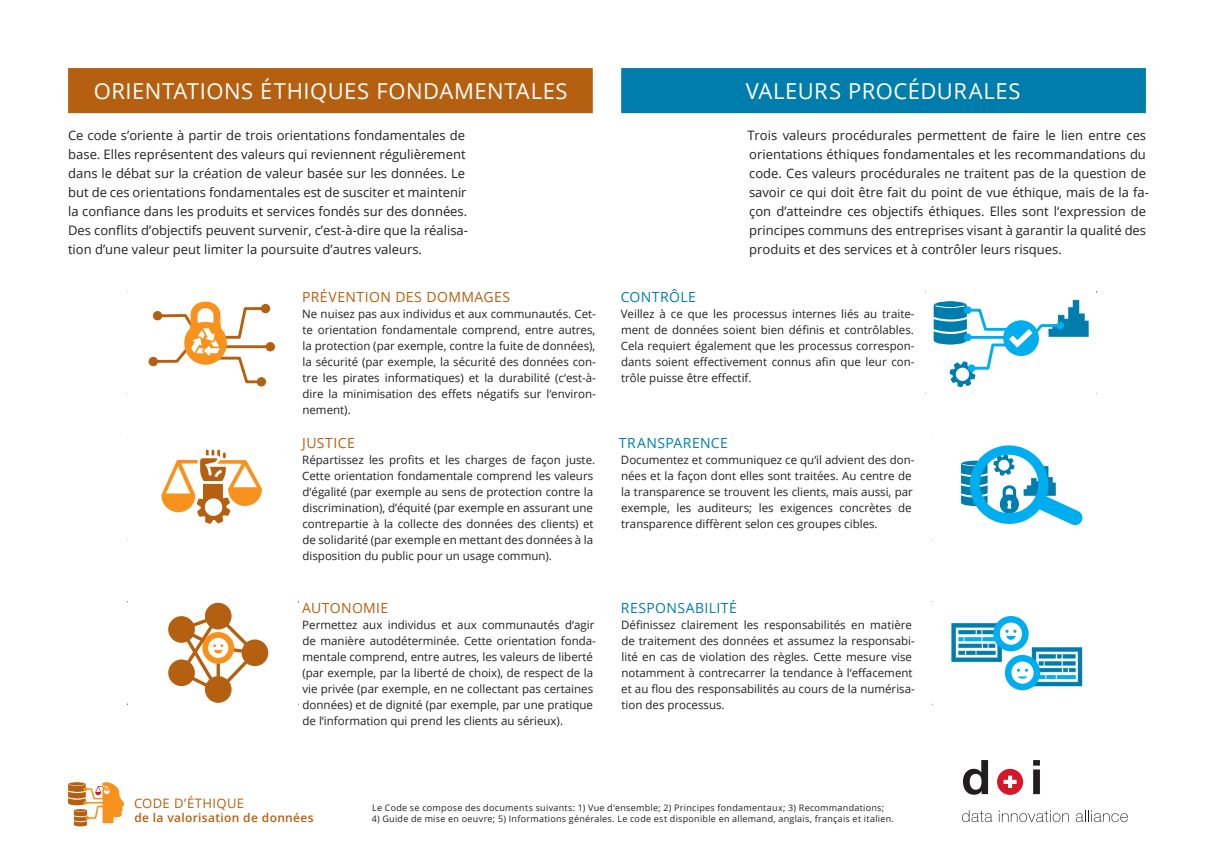
<style>
.page{position:relative;width:1214px;height:865px;background:#fff}
.page>*{position:absolute;margin:0;border:0;box-sizing:border-box;transform-origin:0 0}
.t1{font:22px "Open Sans";letter-spacing:.025em;color:#fff}
.t2{font:14px "Open Sans";letter-spacing:.025em;color:#b56011}
.t3{font:14px "Open Sans";letter-spacing:.03em;color:#007dad}
.t4{font:13px/19px "Open Sans";color:#231f20}
.t5{font:13px "Open Sans";letter-spacing:.03em;color:#b56011}
.t6{font:600 12px "Open Sans";letter-spacing:.03em;color:#b56011}
.t7{font:11.5px/16px "Open Sans";color:#231f20}
.t8{font:9px "Open Sans";letter-spacing:.03em;color:#231f20}
</style>
<div class="page">
<svg style="left:148px;top:301px;width:127px;height:86px"></svg>
<svg style="left:161px;top:449px;width:101px;height:75px"></svg>
<svg style="left:168px;top:602px;width:101px;height:101px"></svg>
<svg style="left:925px;top:299px;width:164px;height:95px"></svg>
<svg style="left:932px;top:437px;width:151px;height:89px"></svg>
<svg style="left:932px;top:616px;width:151px;height:88px"></svg>
<svg style="left:68px;top:782px;width:57px;height:44px"></svg>
<div style="left:68px;top:68px;width:524px;height:45px;background:#b56011"></div>
<div style="left:621px;top:68px;width:524px;height:45px;background:#007dad"></div>
<svg style="left:963px;top:760px;width:24px;height:34px"></svg>
<svg style="left:1033px;top:760px;width:6px;height:34px"></svg>
<svg style="left:997px;top:768px;width:25px;height:27px"></svg>
<svg style="left:962px;top:810px;width:30px;height:12px"></svg>
<svg style="left:998px;top:810px;width:70px;height:12px"></svg>
<svg style="left:1075px;top:810px;width:52px;height:12px"></svg>
<p class="t1" style="left:94px;top:76px;width:475px">ORIENTATIONS ÉTHIQUES FONDAMENTALES</p>
<p class="t1" style="left:745px;top:76px;width:276px">VALEURS PROCÉDURALES</p>
<p class="t4" style="left:68px;top:125px;width:401px">Ce code s’oriente à partir de trois orientations fondamentales de base. Elles représentent des valeurs qui reviennent régulièrement dans le débat sur la création de valeur basée sur les données. Le but de ces orientations fondamentales est de susciter et maintenir la confiance dans les produits et services fondés sur des données.<br>Des conflits d’objectifs peuvent survenir, c’est-à-dire que la réalisa&shy;tion d’une valeur peut limiter la poursuite d’autres valeurs.</p>
<p class="t4" style="left:747px;top:125px;width:403px">Trois valeurs procédurales permettent de faire le lien entre ces orientations éthiques fondamentales et les recommandations du code. Ces valeurs procédurales ne traitent pas de la question de savoir ce qui doit être fait du point de vue éthique, mais de la fa&shy;çon d’atteindre ces objectifs éthiques. Elles sont l‘expression de principes communs des entreprises visant à garantir la qualité des produits et des services et à contrôler leurs risques.</p>
<p class="t2" style="left:302px;top:288px;width:210px">PRÉVENTION DES DOMMAGES</p>
<p class="t7" style="left:302px;top:306px;width:295px;text-align:justify">Ne nuisez pas aux individus et aux communautés. Cet&shy;te orientation fondamentale comprend, entre autres, la protection (par exemple, contre la fuite de données), la sécurité (par exemple, la sécurité des données con&shy;tre les pirates informatiques) et la durabilité (c‘est-à&shy;dire la minimisation des effets négatifs sur l‘environ&shy;nement).</p>
<p class="t2" style="left:302px;top:433px;width:54px">JUSTICE</p>
<p class="t7" style="left:302px;top:452px;width:294px">Répartissez les profits et les charges de façon juste.<br>Cette orientation fondamentale comprend les valeurs d‘égalité (par exemple au sens de protection contre la discrimination), d’équité (par exemple en assurant une contrepartie à la collecte des données des clients) et de solidarité (par exemple en mettant des données à la disposition du public pour un usage commun).</p>
<p class="t2" style="left:302px;top:598px;width:88px">AUTONOMIE</p>
<p class="t7" style="left:302px;top:616px;width:295px">Permettez aux individus et aux communautés d‘agir de manière autodéterminée. Cette orientation fonda&shy;mentale comprend, entre autres, les valeurs de liberté (par exemple, par la liberté de choix), de respect de la vie privée (par exemple, en ne collectant pas certaines données) et de dignité (par exemple, par une pratique de l‘information qui prend les clients au sérieux).</p>
<p class="t3" style="left:620px;top:288px;width:77px">CONTRÔLE</p>
<p class="t7" style="left:620px;top:306px;width:295px;text-align:justify">Veillez à ce que les processus internes liés au traite&shy;ment de données soient bien définis et contrôlables.<br>Cela requiert également que les processus correspon&shy;dants soient effectivement connus afin que leur con&shy;trôle puisse être effectif.</p>
<p class="t3" style="left:619px;top:433px;width:110px">TRANSPARENCE</p>
<p class="t7" style="left:621px;top:452px;width:295px">Documentez et communiquez ce qu‘il advient des don&shy;nées et la façon dont elles sont traitées. Au centre de la transparence se trouvent les clients, mais aussi, par exemple, les auditeurs; les exigences concrètes de transparence diffèrent selon ces groupes cibles.</p>
<p class="t3" style="left:621px;top:598px;width:117px">RESPONSABILITÉ</p>
<p class="t7" style="left:621px;top:616px;width:295px">Définissez clairement les responsabilités en matière de traitement des données et assumez la responsabi&shy;lité en cas de violation des règles. Cette mesure vise notamment à contrecarrer la tendance à l‘effacement et au flou des responsabilités au cours de la numérisa&shy;tion des processus.</p>
<p class="t5" style="left:134px;top:794px;width:111px">CODE D’ÉTHIQUE</p>
<p class="t6" style="left:134px;top:809px;width:181px">de la valorisation de données</p>
<p class="t8" style="left:372px;top:801px;width:513px">Le Code se compose des documents suivants: 1) Vue d‘ensemble; 2) Principes fondamentaux; 3) Recommandations;</p>
<p class="t8" style="left:371px;top:812px;width:524px">4) Guide de mise en oeuvre; 5) Informations générales. Le code est disponible en allemand, anglais, français et italien.</p>
</div>
